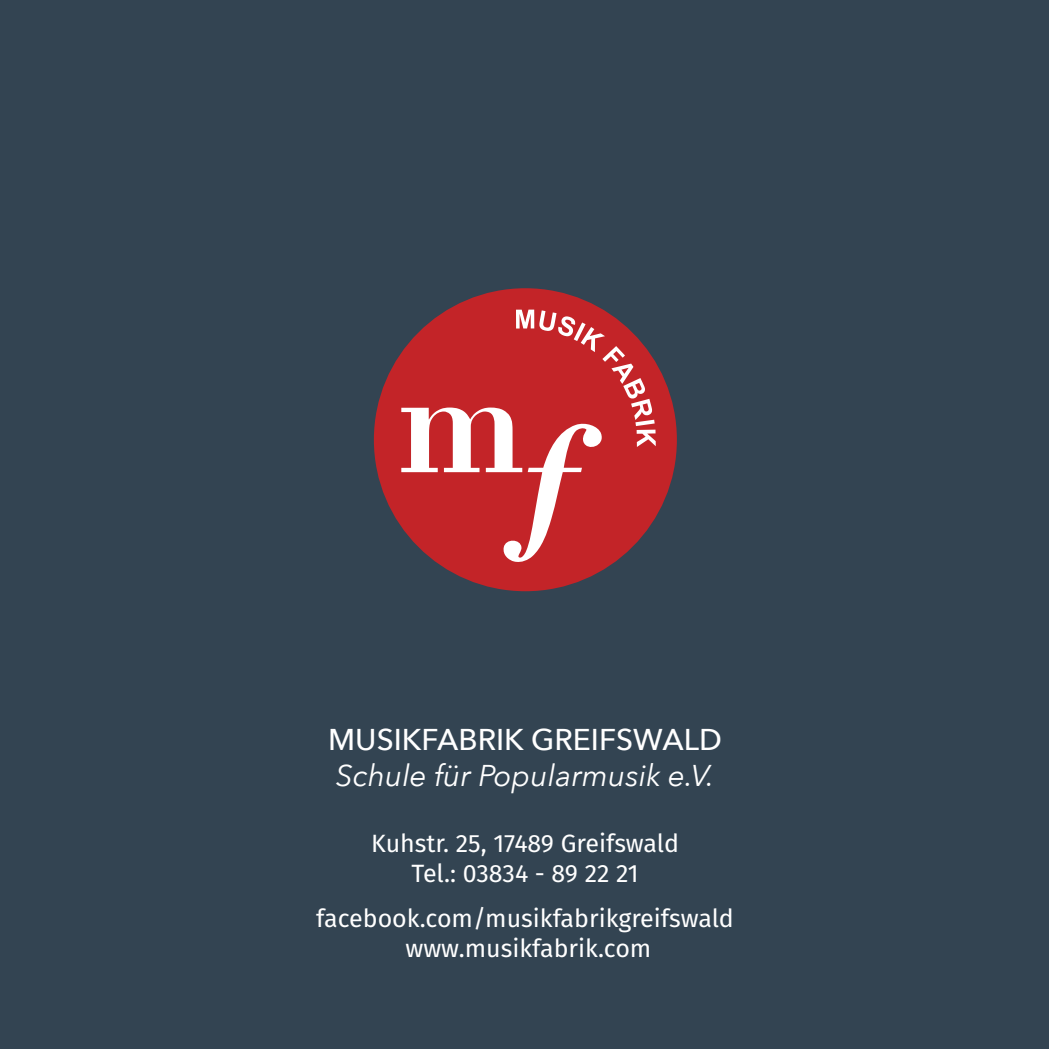
<style>
.page{position:relative;width:1049px;height:1049px;background:#334452}
.page>*{position:absolute;margin:0;border:0;box-sizing:border-box;transform-origin:0 0}
.t1{font:italic 30px "Avenir Next";color:#fff}
.t2{font:500 30px "Avenir Next";color:#fff}
.t3{font:25px/30px "Fira Sans";color:#fff;text-align:center}
</style>
<div class="page">
<div style="left:374px;top:288px;width:303px;height:303px;background:#c32428;border-radius:50%"></div>
<svg style="left:401px;top:310px;width:255px;height:253px"></svg>
<p class="t2" style="left:328px;top:714px;width:395px">MUSIKFABRIK GREIFSWALD</p>
<p class="t1" style="left:336px;top:750px;width:380px">Schule für Popularmusik e.V.</p>
<p class="t3" style="left:371px;top:827px;width:309px">Kuhstr. 25, 17489 Greifswald<br>Tel.: 03834 - 89 22 21</p>
<p class="t3" style="left:316px;top:902px;width:419px">facebook.com/musikfabrikgreifswald www.musikfabrik.com</p>
</div>
